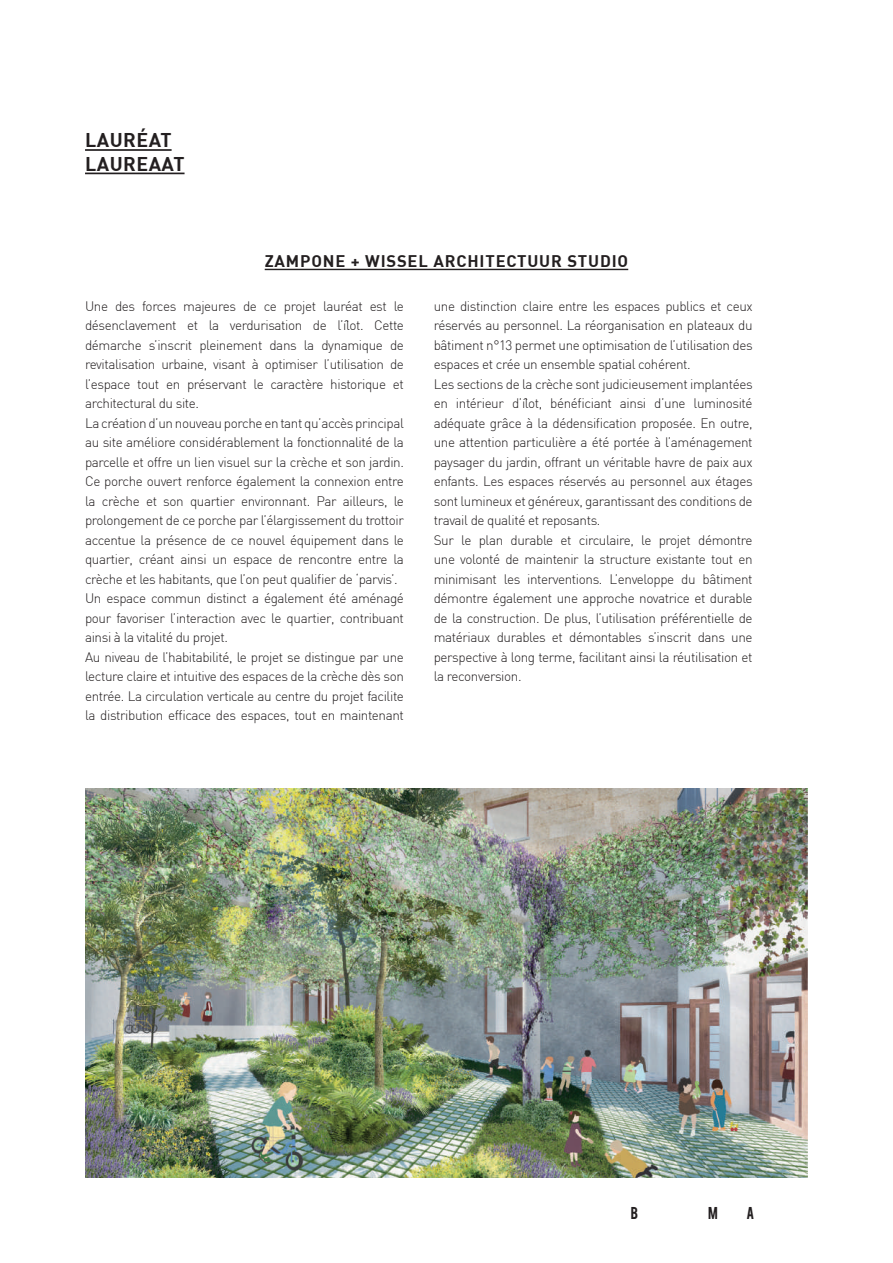
<style>
.page{position:relative;width:893px;height:1263px;background:#fff}
.page>*{position:absolute;margin:0;border:0;box-sizing:border-box;transform-origin:0 0}
.t1{font:700 19.5px/23.4px "DIN";letter-spacing:.025em;color:#231f20}
.t2{font:700 16.5px "DIN";letter-spacing:.05em;color:#231f20}
.t3{font:300 13.5px/19.5px "DIN";letter-spacing:-.03em;color:#231f20}
</style>
<div class="page">
<hr style="left:85px;top:149px;width:87px;height:2px;background:#231f20">
<hr style="left:85px;top:173px;width:100px;height:1px;background:#231f20">
<img style="left:85px;top:788px;width:723px;height:390px">
<hr style="left:265px;top:269px;width:363px;height:1px;background:#231f20">
<h1 class="t1" style="left:85px;top:128px;width:101px">LAURÉAT<br>LAUREAAT</h1>
<p class="t2" style="left:265px;top:250px;width:365px">ZAMPONE + WISSEL ARCHITECTUUR STUDIO</p>
<p class="t3" style="left:85px;top:296px;width:320px">Une des forces majeures de ce projet lauréat est le désenclavement et la verdurisation de l’îlot. Cette démarche s’inscrit pleinement dans la dynamique de revitalisation urbaine, visant à optimiser l’utilisation de l’espace tout en préservant le caractère historique et architectural du site.<br>La création d’un nouveau porche en tant qu’accès principal au site améliore considérablement la fonctionnalité de la parcelle et offre un lien visuel sur la crèche et son jardin.<br>Ce porche ouvert renforce également la connexion entre la crèche et son quartier environnant. Par ailleurs, le prolongement de ce porche par l’élargissement du trottoir accentue la présence de ce nouvel équipement dans le quartier, créant ainsi un espace de rencontre entre la crèche et les habitants, que l’on peut qualifier de ‘parvis’.<br>Un espace commun distinct a également été aménagé pour favoriser l’interaction avec le quartier, contribuant ainsi à la vitalité du projet.<br>Au niveau de l’habitabilité, le projet se distingue par une lecture claire et intuitive des espaces de la crèche dès son entrée. La circulation verticale au centre du projet facilite la distribution efficace des espaces, tout en maintenant</p>
<p class="t3" style="left:434px;top:296px;width:320px">une distinction claire entre les espaces publics et ceux réservés au personnel. La réorganisation en plateaux du bâtiment n°13 permet une optimisation de l’utilisation des espaces et crée un ensemble spatial cohérent.<br>Les sections de la crèche sont judicieusement implantées en intérieur d’îlot, bénéficiant ainsi d’une luminosité adéquate grâce à la dédensification proposée. En outre, une attention particulière a été portée à l’aménagement paysager du jardin, offrant un véritable havre de paix aux enfants. Les espaces réservés au personnel aux étages sont lumineux et généreux, garantissant des conditions de travail de qualité et reposants.<br>Sur le plan durable et circulaire, le projet démontre une volonté de maintenir la structure existante tout en minimisant les interventions. L’enveloppe du bâtiment démontre également une approche novatrice et durable de la construction. De plus, l’utilisation préférentielle de matériaux durables et démontables s’inscrit dans une perspective à long terme, facilitant ainsi la réutilisation et la reconversion.</p>
</div>
